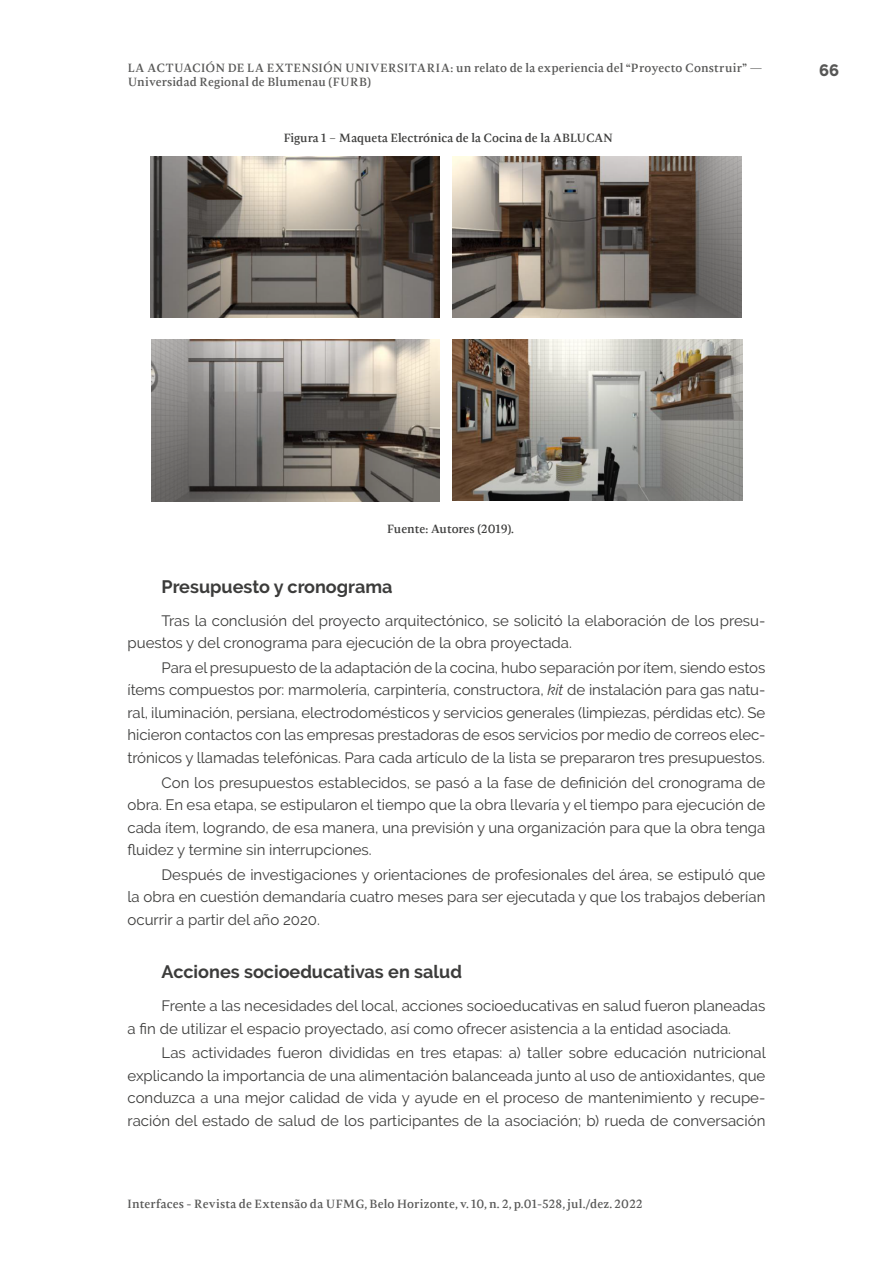
<style>
.page{position:relative;width:893px;height:1263px;background:#fff}
.page>*{position:absolute;margin:0;border:0;box-sizing:border-box;transform-origin:0 0}
.t1{font:700 18px "Raleway";color:#3c3c3b}
.t2{font:800 16.5px "Raleway";color:#575756}
.t3{font:15px/22.5px "Raleway";color:#3c3c3b;text-align:justify}
.t4{font:500 12px/14.4px "Radiata";letter-spacing:.015em;color:#575756}
.t5{font:500 12px "Radiata";color:#3c3c3b}
.s1{font-style:italic}
</style>
<div class="page">
<img style="left:453px;top:340px;width:289px;height:161px">
<img style="left:152px;top:340px;width:287px;height:162px">
<img style="left:453px;top:156px;width:288px;height:162px">
<img style="left:151px;top:156px;width:288px;height:162px">
<p class="t4" style="left:128px;top:60px;width:636px">LA ACTUACIÓN DE LA EXTENSIÓN UNIVERSITARIA: un relato de la experiencia del “Proyecto Construir” —<br>Universidad Regional de Blumenau (FURB)</p>
<p class="t5" style="left:284px;top:130px;width:331px">Figura 1 – Maqueta Electrónica de la Cocina de la ABLUCAN</p>
<p class="t2" style="left:819px;top:61px;width:22px">66</p>
<p class="t5" style="left:387px;top:521px;width:128px">Fuente: Autores (2019).</p>
<p class="t1" style="left:162px;top:576px;width:232px">Presupuesto y cronograma</p>
<p class="t3" style="left:128px;top:609px;width:639px;text-indent:34px">Tras la conclusión del proyecto arquitectónico, se solicitó la elaboración de los presu&shy;puestos y del cronograma para ejecución de la obra proyectada.</p>
<p class="t3" style="left:128px;top:656px;width:639px;text-indent:34px">Para el presupuesto de la adaptación de la cocina, hubo separación por ítem, siendo estos ítems compuestos por: marmolería, carpintería, constructora, <span class="s1">kit</span> de instalación para gas natu&shy;ral, iluminación, persiana, electrodomésticos y servicios generales (limpiezas, pérdidas etc). Se hicieron contactos con las empresas prestadoras de esos servicios por medio de correos elec&shy;trónicos y llamadas telefónicas. Para cada artículo de la lista se prepararon tres presupuestos.</p>
<p class="t3" style="left:128px;top:771px;width:639px;text-indent:34px">Con los presupuestos establecidos, se pasó a la fase de definición del cronograma de obra. En esa etapa, se estipularon el tiempo que la obra llevaría y el tiempo para ejecución de cada ítem, logrando, de esa manera, una previsión y una organización para que la obra tenga fluidez y termine sin interrupciones.</p>
<p class="t3" style="left:128px;top:863px;width:639px;text-indent:34px">Después de investigaciones y orientaciones de profesionales del área, se estipuló que la obra en cuestión demandaría cuatro meses para ser ejecutada y que los trabajos deberían ocurrir a partir del año 2020.</p>
<p class="t1" style="left:162px;top:961px;width:302px">Acciones socioeducativas en salud</p>
<p class="t3" style="left:128px;top:995px;width:639px;text-indent:34px">Frente a las necesidades del local, acciones socioeducativas en salud fueron planeadas a fin de utilizar el espacio proyectado, así como ofrecer asistencia a la entidad asociada.</p>
<p class="t3" style="left:128px;top:1042px;width:640px;text-indent:34px">Las actividades fueron divididas en tres etapas: a) taller sobre educación nutricional explicando la importancia de una alimentación balanceada junto al uso de antioxidantes, que conduzca a una mejor calidad de vida y ayude en el proceso de mantenimiento y recupe&shy;ración del estado de salud de los participantes de la asociación; b) rueda de conversación</p>
<p class="t4" style="left:128px;top:1196px;width:516px">Interfaces - Revista de Extensão da UFMG, Belo Horizonte, v. 10, n. 2, p.01-528, jul./dez. 2022</p>
</div>
